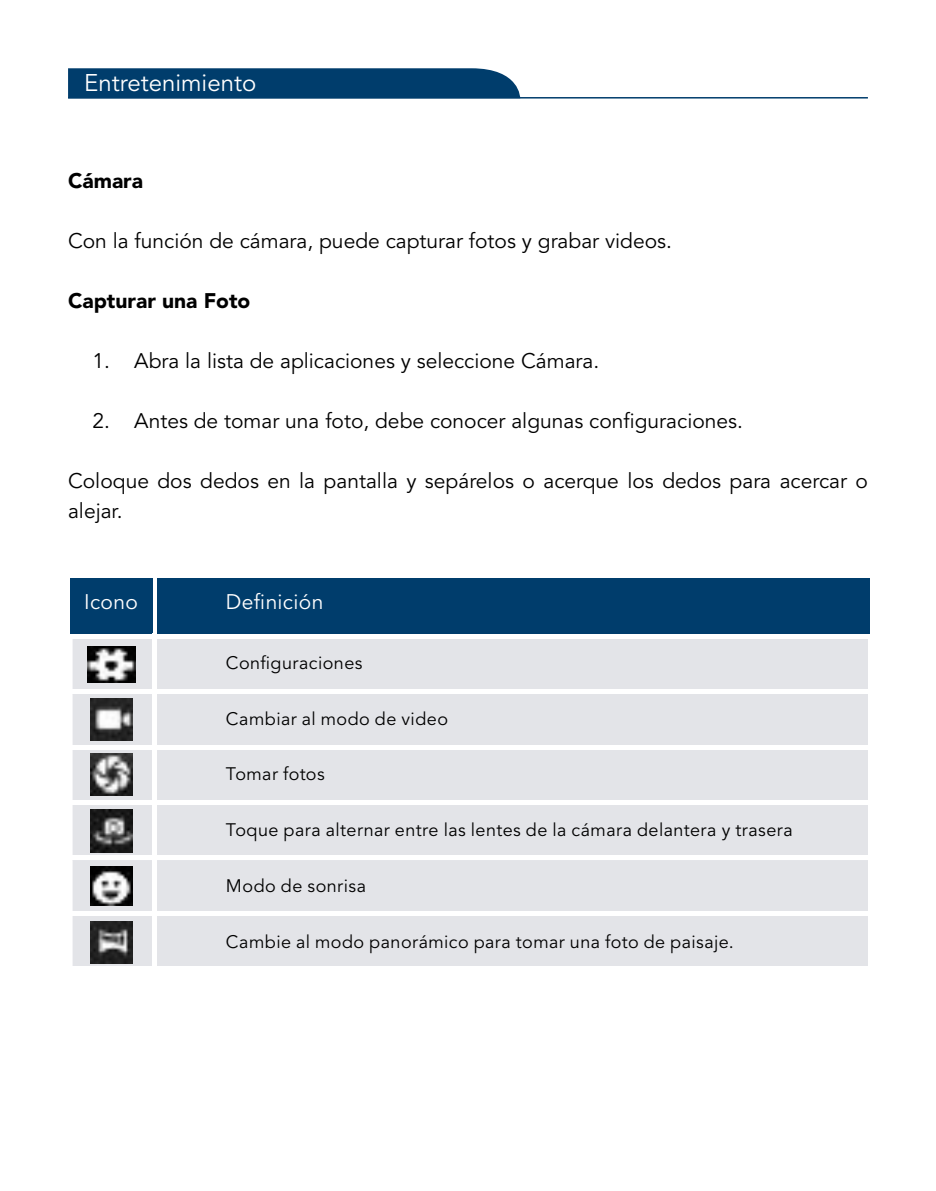
<style>
.page{position:relative;width:936px;height:1191px;background:#fff}
.page>*{position:absolute;margin:0;border:0;box-sizing:border-box;transform-origin:0 0}
.t1{font:24px "Avenir LT Std";color:#fff}
.t2{font:21px/30px "Avenir LT Std";color:#000}
.t3{font:900 21px "Avenir LT Std";color:#000}
.t4{font:21px "Avenir LT Std";letter-spacing:.02em;color:#fff}
.t5{font:18px "Avenir LT Std";letter-spacing:.025em;color:#000}
</style>
<div class="page">
<div style="left:72px;top:639px;width:796px;height:50px;background:#e3e4e8"></div>
<div style="left:72px;top:694px;width:796px;height:51px;background:#e3e4e8"></div>
<div style="left:72px;top:750px;width:796px;height:50px;background:#e3e4e8"></div>
<div style="left:72px;top:805px;width:796px;height:50px;background:#e3e4e8"></div>
<div style="left:72px;top:860px;width:796px;height:51px;background:#e3e4e8"></div>
<div style="left:72px;top:916px;width:796px;height:50px;background:#e3e4e8"></div>
<div style="left:157px;top:578px;width:712px;height:55px;background:#003d6c"></div>
<div style="left:70px;top:578px;width:83px;height:55px;background:#003d6c"></div>
<div style="left:152px;top:633px;width:5px;height:337px;background:#fff"></div>
<div style="left:68px;top:68px;width:452px;height:29px;background:#003d6c"></div>
<hr style="left:68px;top:97px;width:799px;height:2px;background:#003d6c">
<img style="left:87px;top:646px;width:48px;height:36px">
<img style="left:90px;top:699px;width:42px;height:42px">
<img style="left:90px;top:753px;width:42px;height:42px">
<img style="left:90px;top:810px;width:42px;height:42px">
<img style="left:90px;top:866px;width:42px;height:39px">
<img style="left:90px;top:922px;width:42px;height:42px">
<p class="t1" style="left:84px;top:69px;width:173px">Entretenimiento</p>
<p class="t3" style="left:68px;top:168px;width:77px">Cámara</p>
<p class="t2" style="left:68px;top:226px;width:605px">Con la función de cámara, puede capturar fotos y grabar videos.</p>
<p class="t3" style="left:68px;top:288px;width:184px">Capturar una Foto</p>
<p class="t2" style="left:134px;top:346px;width:466px">Abra la lista de aplicaciones y seleccione Cámara.</p>
<p class="t2" style="left:134px;top:406px;width:610px">Antes de tomar una foto, debe conocer algunas configuraciones.</p>
<p class="t2" style="left:92px;top:346px;width:19px">1.</p>
<p class="t2" style="left:92px;top:406px;width:19px">2.</p>
<p class="t2" style="left:68px;top:466px;width:801px">Coloque dos dedos en la pantalla y sepárelos o acerque los dedos para acercar o alejar.</p>
<p class="t4" style="left:84px;top:589px;width:55px">Icono</p>
<p class="t4" style="left:226px;top:589px;width:99px">Definición</p>
<p class="t5" style="left:226px;top:652px;width:138px">Configuraciones</p>
<p class="t5" style="left:226px;top:708px;width:224px">Cambiar al modo de video</p>
<p class="t5" style="left:226px;top:763px;width:100px">Tomar fotos</p>
<p class="t5" style="left:226px;top:819px;width:568px">Toque para alternar entre las lentes de la cámara delantera y trasera</p>
<p class="t5" style="left:226px;top:875px;width:142px">Modo de sonrisa</p>
<p class="t5" style="left:226px;top:931px;width:509px">Cambie al modo panorámico para tomar una foto de paisaje.</p>
</div>
